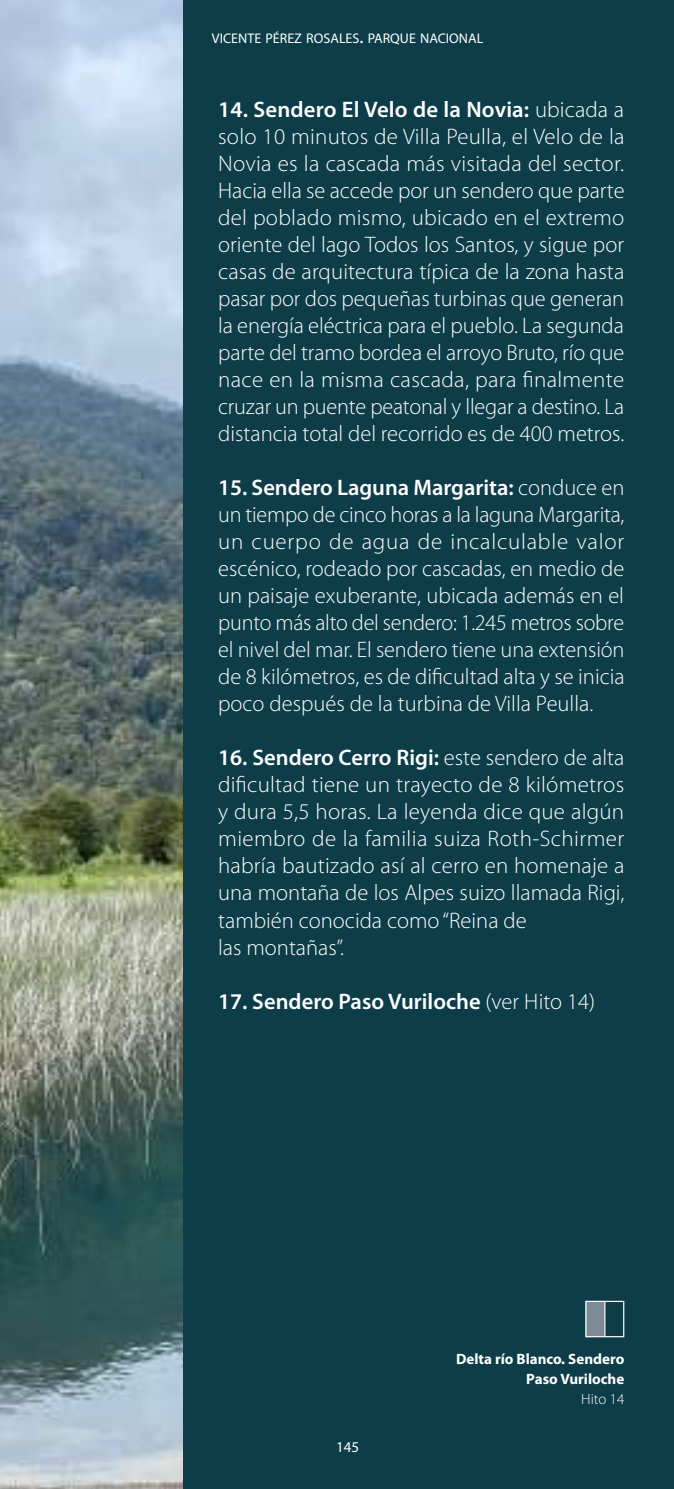
<style>
.page{position:relative;width:674px;height:1489px;background:#fff}
.page>*{position:absolute;margin:0;border:0;box-sizing:border-box;transform-origin:0 0}
.t1{font:300 22.5px/27px "Myriad Pro";color:#fff;text-align:justify}
.t2{font:600 22.5px "Myriad Pro";color:#fff}
.t3{font:700 15px/20px "Myriad Pro";color:#fff;text-align:right}
.t4{font:300 15px "Myriad Pro";color:#fff}
.t5{font:15px "Myriad Pro";color:#fff}
.t6{font:14px "Myriad Pro";color:#fff}
.s1{font-size:20px}
.s2{font-weight:600}
.s3{font-weight:300}
</style>
<div class="page">
<div style="left:182px;top:0;width:491px;height:1488px;background:#0d3d49"></div>
<img style="left:0;top:0;width:182px;height:1488px">
<div style="left:585px;top:1300px;width:19px;height:37px;background:#7c8b95"></div>
<div style="left:585px;top:1300px;width:39px;height:37px;border:1px solid #fff"></div>
<hr style="left:604px;top:1301px;width:1px;height:35px;background:#fff">
<p class="t6" style="left:212px;top:29px;width:272px">VICENTE PÉREZ ROSALES<span class="s1">.</span> PARQUE NACIONAL</p>
<p class="t1" style="left:218px;top:96px;width:407px"><span class="s2">14. Sendero El Velo de la Novia:</span> ubicada a solo 10 minutos de Villa Peulla, el Velo de la Novia es la cascada más visitada del sector.<br>Hacia ella se accede por un sendero que parte del poblado mismo, ubicado en el extremo oriente del lago Todos los Santos, y sigue por casas de arquitectura típica de la zona hasta pasar por dos pequeñas turbinas que generan la energía eléctrica para el pueblo. La segunda parte del tramo bordea el arroyo Bruto, río que nace en la misma cascada, para finalmente cruzar un puente peatonal y llegar a destino. La distancia total del recorrido es de 400 metros.</p>
<p class="t1" style="left:218px;top:474px;width:408px"><span class="s2">15. Sendero Laguna Margarita:</span> conduce en un tiempo de cinco horas a la laguna Margarita, un cuerpo de agua de incalculable valor escénico, rodeado por cascadas, en medio de un paisaje exuberante, ubicada además en el punto más alto del sendero: 1.245 metros sobre el nivel del mar. El sendero tiene una extensión de 8 kilómetros, es de dificultad alta y se inicia poco después de la turbina de Villa Peulla.</p>
<p class="t1" style="left:218px;top:744px;width:407px;text-align:left"><span class="s2">16. Sendero Cerro Rigi:</span> este sendero de alta dificultad tiene un trayecto de 8 kilómetros y dura 5,5 horas. La leyenda dice que algún miembro de la familia suiza Roth-Schirmer habría bautizado así al cerro en homenaje a una montaña de los Alpes suizo llamada Rigi, también conocida como “Reina de<br>las montañas”.</p>
<p class="t2" style="left:218px;top:988px;width:378px">17. Sendero Paso Vuriloche <span class="s3">(ver Hito 14)</span></p>
<p class="t5" style="left:336px;top:1437px;width:25px">145</p>
<p class="t3" style="left:456px;top:1348px;width:170px">Delta río Blanco. Sendero<br>Paso Vuriloche</p>
<p class="t4" style="left:580px;top:1390px;width:45px">Hito 14</p>
</div>
